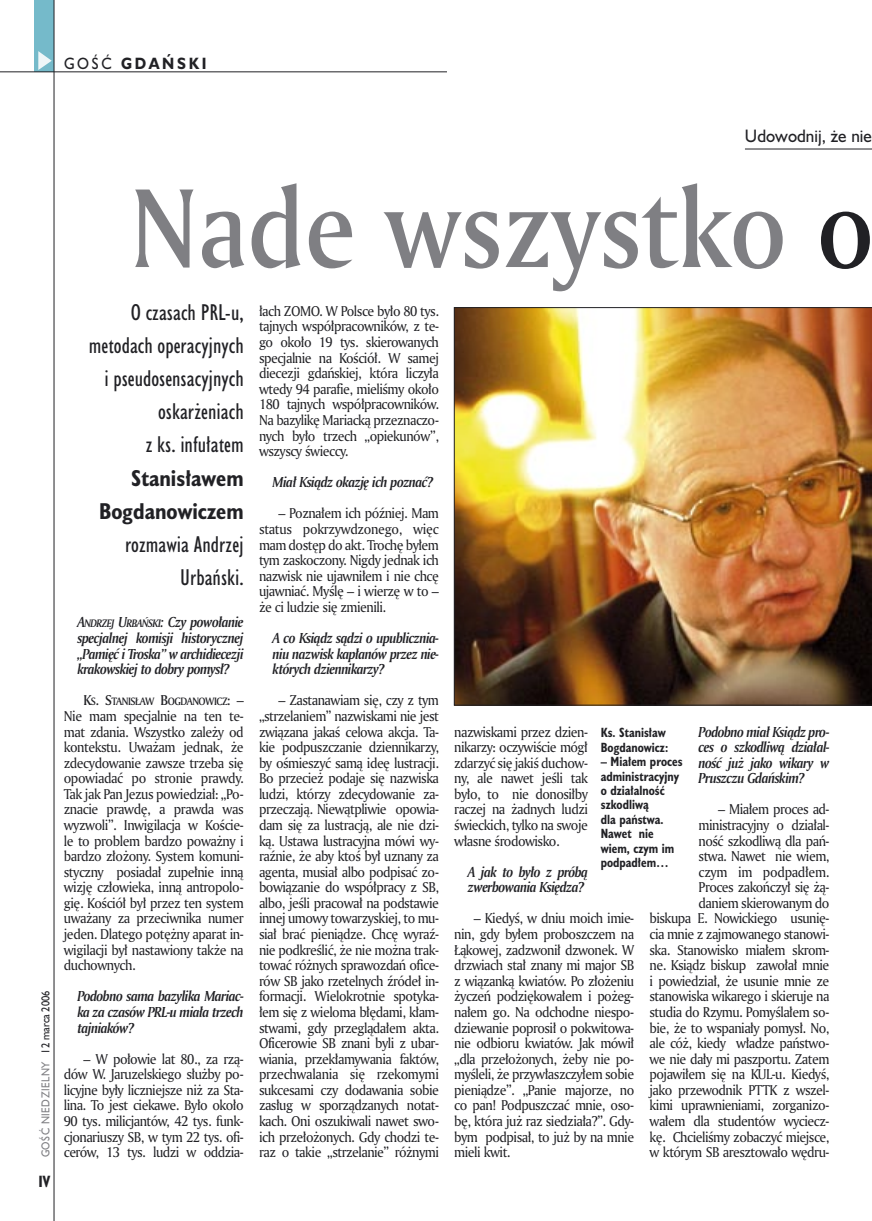
<style>
.page{position:relative;width:872px;height:1221px;background:#fff}
.page>*{position:absolute;margin:0;border:0;box-sizing:border-box;transform-origin:0 0}
._05_tytyl_AmMd_72_pt{font:108px "Amerigo Md PL";color:#7f7f83;scale:.9 1}
._06-1_lead_prawy_HuCn_14_pt{font:21px/33px "Humanst 521 Cn PL";color:#212125;text-align:right}
._04-3_nadtytul_lokal{font:16.5px "Humanst 521 PL";color:#212125;scale:.94 1}
._15a_temat_lewo{font:700 15px "Humanst 521 PL";letter-spacing:.2em;color:#212125;scale:.9 1}
._16_pagina_lewa{font:700 15px "Humanst 521 Cn PL";color:#212125;scale:.94 1}
._07_wywiad_pytanie{font:italic 700 13.95px/15.6px "Amerigo PL";letter-spacing:-.04em;color:#212125;text-align:justify;scale:.94 1}
._01_body_tekst{font:13.8px/15.6px "Amerigo PL";letter-spacing:-.04em;color:#212125;text-align:justify;scale:.94 1}
._09_podpis_zdjecia_HuCnB{font:700 12.3px/14.4px "Humanst 521 Cn PL";color:#212125;scale:.94 1}
._18a_data_lewa_GOSC{font:10.5px "Humanst 521 PL";letter-spacing:.05em;color:#7f7f83;scale:.9 1}
._18_data_lewa{font:10.5px "Humanst 521 PL";color:#212125;scale:.9 1}
._01_body_tekst-2{font:10.35px "Amerigo Md PL";letter-spacing:-.045em;color:#212125;scale:.94 1}
.s1{font-weight:400}
.s2{color:#212125}
.s3{font-weight:700}
.s4{font-size:10.5px}
.s5{font-size:13.8px}
.s6{font-family:"Amerigo PL";font-size:13.8px}
</style>
<div class="page">
<div style="left:35px;top:0;width:19px;height:72px;background:#75baca"></div>
<svg style="left:38px;top:51px;width:14px;height:19px"></svg>
<hr style="left:54px;top:0;width:1px;height:1220px;background:#212125">
<hr style="left:0;top:72px;width:447px;height:1px;background:#212125">
<hr style="left:745px;top:149px;width:127px;height:1px;background:#212125">
<img style="left:454px;top:307px;width:418px;height:398px">
<p class="_15a_temat_lewo" style="left:64px;top:53px;width:160px"><span class="s1">GOŚĆ</span> GDAŃSKI</p>
<p class="_18_data_lewa" style="left:38px;top:1053px;width:71px;rotate:-90deg">12 marca 2006</p>
<p class="_18a_data_lewa_GOSC" style="left:38px;top:1157px;width:108px;rotate:-90deg">GOŚĆ NIEDZIELNY</p>
<p class="_16_pagina_lewa" style="left:38px;top:1170px;width:14px">IV</p>
<p class="_04-3_nadtytul_lokal" style="left:745px;top:124px;width:136px">Udowodnij, że nie</p>
<p class="_05_tytyl_AmMd_72_pt" style="left:130px;top:156px;width:827px">Nade wszystko <span class="s2">o</span></p>
<p class="_06-1_lead_prawy_HuCn_14_pt" style="left:89px;top:296px;width:156px">O czasach PRL-u, metodach operacyjnych i pseudosensacyjnych oskarżeniach<br>z ks. infułatem<br><span class="s3">Stanisławem<br>Bogdanowiczem </span>rozmawia Andrzej<br>Urbański.</p>
<p class="_07_wywiad_pytanie" style="left:77px;top:614px;width:178px">A<span class="s4">NDRZEJ</span> U<span class="s4">RBAŃSKI</span>: Czy powołanie specjalnej komisji historycznej „Pamięć i Troska” w archidiecezji krakowskiej to dobry pomysł?</p>
<p class="_01_body_tekst-2" style="left:83px;top:694px;width:172px"><span class="s5">K</span>S<span class="s5">. S</span>TANISŁAW <span class="s5">B</span>OGDANOWICZ<span class="s5">:</span> <span class="s6">–</span></p>
<p class="_01_body_tekst" style="left:64px;top:707px;width:193px">Nie mam specjalnie na ten te&shy;mat zdania. Wszystko zależy od kontekstu. Uważam jednak, że zdecydowanie zawsze trzeba się opowiadać po stronie prawdy.<br>Tak jak Pan Jezus powiedział: „Po&shy;znacie prawdę, a prawda was wyzwoli”. Inwigilacja w Koście&shy;le to problem bardzo poważny i bardzo złożony. System komuni&shy;styczny posiadał zupełnie inną wizję człowieka, inną antropolo&shy;gię. Kościół był przez ten system uważany za przeciwnika numer jeden. Dlatego potężny aparat in&shy;wigilacji był nastawiony także na duchownych.</p>
<p class="_07_wywiad_pytanie" style="left:77px;top:988px;width:179px">Podobno sama bazylika Mariac&shy;ka za czasów PRL-u miała trzech tajniaków?</p>
<p class="_01_body_tekst" style="left:64px;top:1050px;width:193px;text-indent:20px">– W połowie lat 80., za rzą&shy;dów W. Jaruzelskiego służby po&shy;licyjne były liczniejsze niż za Sta&shy;lina. To jest ciekawe. Było około 90 tys. milicjantów, 42 tys. funk&shy;cjonariuszy SB, w tym 22 tys. ofi&shy;cerów, 13 tys. ludzi w oddzia-</p>
<p class="_01_body_tekst" style="left:259px;top:303px;width:193px">łach ZOMO. W Polsce było 80 tys. tajnych współpracowników, z te&shy;go około 19 tys. skierowanych specjalnie na Kościół. W samej diecezji gdańskiej, która liczyła wtedy 94 parafie, mieliśmy około 180 tajnych współpracowników.<br>Na bazylikę Mariacką przeznaczo&shy;nych było trzech „opiekunów”, wszyscy świeccy.</p>
<p class="_07_wywiad_pytanie" style="left:273px;top:474px;width:172px">Miał Ksiądz okazję ich poznać?</p>
<p class="_01_body_tekst" style="left:259px;top:505px;width:193px;text-indent:20px">– Poznałem ich później. Mam status pokrzywdzonego, więc mam dostęp do akt. Trochę byłem tym zaskoczony. Nigdy jednak ich nazwisk nie ujawniłem i nie chcę ujawniać. Myślę – i wierzę w to – że ci ludzie się zmienili.</p>
<p class="_07_wywiad_pytanie" style="left:273px;top:630px;width:179px">A co Ksiądz sądzi o upublicznia&shy;niu nazwisk kapłanów przez nie&shy;których dziennikarzy?</p>
<p class="_01_body_tekst" style="left:259px;top:692px;width:193px;text-indent:20px">– Zastanawiam się, czy z tym „strzelaniem” nazwiskami nie jest związana jakaś celowa akcja. Ta&shy;kie podpuszczanie dziennikarzy, by ośmieszyć samą ideę lustracji.<br>Bo przecież podaje się nazwiska ludzi, którzy zdecydowanie za&shy;przeczają. Niewątpliwie opowia&shy;dam się za lustracją, ale nie dzi&shy;ką. Ustawa lustracyjna mówi wy&shy;raźnie, że aby ktoś był uznany za agenta, musiał albo podpisać zo&shy;bowiązanie do współpracy z SB, albo, jeśli pracował na podstawie innej umowy towarzyskiej, to mu&shy;siał brać pieniądze. Chcę wyraź&shy;nie podkreślić, że nie można trak&shy;tować różnych sprawozdań ofice&shy;rów SB jako rzetelnych źródeł in&shy;formacji. Wielokrotnie spotyka&shy;łem się z wieloma błędami, kłam&shy;stwami, gdy przeglądałem akta.<br>Oficerowie SB znani byli z ubar&shy;wiania, przekłamywania faktów, przechwalania się rzekomymi sukcesami czy dodawania sobie zasług w sporządzanych notat&shy;kach. Oni oszukiwali nawet swo&shy;ich przełożonych. Gdy chodzi te&shy;raz o takie „strzelanie” różnymi</p>
<p class="_07_wywiad_pytanie" style="left:698px;top:723px;width:141px">Podobno miał Ksiądz pro&shy;ces o szkodliwą działal&shy;ność już jako wikary w Pruszczu Gdańskim?</p>
<p class="_01_body_tekst" style="left:649px;top:801px;width:193px;text-align:right">– Miałem proces ad&shy;ministracyjny o działal-<br>ność szkodliwą dla pań-<br>stwa. Nawet nie wiem,<br>czym im podpadłem.<br>Proces zakończył się żą-<br>daniem skierowanym do<br>biskupa E. Nowickiego usunię&shy;cia mnie z zajmowanego stanowi&shy;ska. Stanowisko miałem skrom&shy;ne. Ksiądz biskup zawołał mnie i powiedział, że usunie mnie ze stanowiska wikarego i skieruje na studia do Rzymu. Pomyślałem so&shy;bie, że to wspaniały pomysł. No, ale cóż, kiedy władze państwo&shy;we nie dały mi paszportu. Zatem pojawiłem się na KUL-u. Kiedyś, jako przewodnik PTTK z wszel&shy;kimi uprawnieniami, zorganizo&shy;wałem dla studentów wyciecz&shy;kę. Chcieliśmy zobaczyć miejsce, w którym SB aresztowało wędru-</p>
<p class="_01_body_tekst" style="left:454px;top:723px;width:144px">nazwiskami przez dzien&shy;nikarzy: oczywiście mógł zdarzyć się jakiś duchow&shy;ny, ale nawet jeśli tak było, to nie donosiłby raczej na żadnych ludzi świeckich, tylko na swoje własne środowisko.</p>
<p class="_07_wywiad_pytanie" style="left:468px;top:863px;width:129px">A jak to było z próbą zwerbowania Księdza?</p>
<p class="_01_body_tekst" style="left:454px;top:910px;width:193px;text-indent:20px">– Kiedyś, w dniu moich imie&shy;nin, gdy byłem proboszczem na Łąkowej, zadzwonił dzwonek. W drzwiach stał znany mi major SB z wiązanką kwiatów. Po złożeniu życzeń podziękowałem i pożeg&shy;nałem go. Na odchodne niespo&shy;dziewanie poprosił o pokwitowa&shy;nie odbioru kwiatów. Jak mówił „dla przełożonych, żeby nie po&shy;myśleli, że przywłaszczyłem sobie pieniądze”. „Panie majorze, no co pan! Podpuszczać mnie, oso&shy;bę, która już raz siedziała?”. Gdy&shy;bym podpisał, to już by na mnie mieli kwit.</p>
<p class="_09_podpis_zdjecia_HuCnB" style="left:601px;top:725px;width:73px">Ks. Stanisław<br>Bogdanowicz:</p>
<p class="_09_podpis_zdjecia_HuCnB" style="left:601px;top:754px;width:89px">– Miałem proces administracyjny o działalność szkodliwą<br>dla państwa.<br>Nawet nie wiem, czym im podpadłem…</p>
</div>
